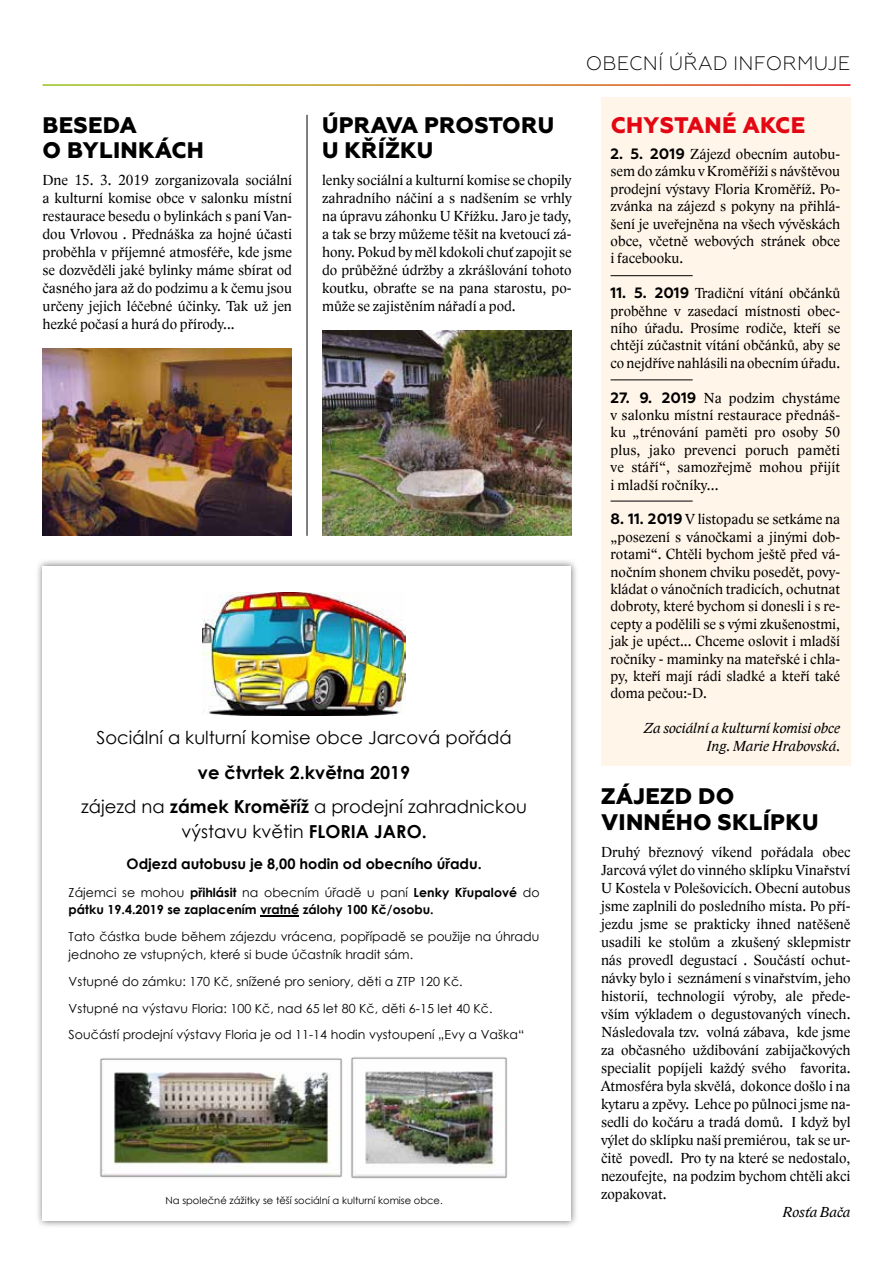
<style>
.page{position:relative;width:893px;height:1263px;background:#fff}
.page>*{position:absolute;margin:0;border:0;box-sizing:border-box;transform-origin:0 0}
.t1{font:800 22.5px/25.5px "Geometria";letter-spacing:.01em;color:#000}
.t2{font:800 22.5px "Geometria";letter-spacing:.01em;color:#e30613}
.t3{font:300 19.5px "Geometria";letter-spacing:.01em;color:#000}
.t4{font:18px "Century Gothic";color:#000}
.t5{font:700 18px/34.3px "Century Gothic";color:#000;text-align:center}
.t6{font:15px/18px "Lido STFCE";color:#000;text-align:justify}
.t7{font:italic 15px/17.4px "Lido STFCE";color:#000;text-align:right}
.t8{font:700 14.4px "Century Gothic";letter-spacing:-.005em;color:#000}
.t9{font:12.6px/26.8px "Century Gothic";letter-spacing:.005em;color:#000}
.t10{font:700 12.6px/18px "Century Gothic";letter-spacing:.005em;color:#000}
.t11{font:9.9px "Century Gothic";color:#000}
.s1{font-weight:400}
.s2{font-weight:700}
.s3{font-family:"Geometria";font-weight:700}
</style>
<div class="page">
<div style="left:601px;top:97px;width:249px;height:668px;background:#fff5e9"></div>
<img style="left:43px;top:349px;width:249px;height:187px">
<img style="left:322px;top:331px;width:250px;height:205px">
<div style="left:35px;top:558px;width:544px;height:670px;background:#000;opacity:.55"></div>
<div style="left:43px;top:566px;width:528px;height:654px;background:#fff"></div>
<hr style="left:260px;top:915px;width:39px;height:2px;background:#000">
<img style="left:203px;top:592px;width:202px;height:123px">
<img style="left:100px;top:1058px;width:243px;height:120px">
<img style="left:351px;top:1057px;width:156px;height:122px">
<hr style="left:307px;top:115px;width:1px;height:421px;background:#000">
<hr style="left:611px;top:275px;width:82px;height:1px;background:#000">
<hr style="left:611px;top:380px;width:82px;height:1px;background:#000">
<hr style="left:611px;top:501px;width:82px;height:1px;background:#000">
<h2 class="t3" style="left:586px;top:52px;width:266px">OBECNÍ ÚŘAD INFORMUJE</h2>
<h1 class="t1" style="left:43px;top:112px;width:163px">BESEDA<br>O BYLINKÁCH</h1>
<p class="t6" style="left:42px;top:171px;width:251px">Dne 15. 3. 2019 zorganizovala sociální a kulturní komise obce v salonku místní restaurace besedu o bylinkách s paní Van&shy;dou Vrlovou . Přednáška za hojné účasti proběhla v příjemné atmosféře, kde jsme se dozvěděli jaké bylinky máme sbírat od časného jara až do podzimu a k čemu jsou určeny jejich léčebné účinky. Tak už jen hezké počasí a hurá do přírody...</p>
<h1 class="t1" style="left:322px;top:112px;width:233px">ÚPRAVA PROSTORU<br>U KŘÍŽKU</h1>
<p class="t6" style="left:322px;top:171px;width:251px">lenky sociální a kulturní komise se chopily zahradního náčiní a s nadšením se vrhly na úpravu záhonku U Křížku. Jaro je tady, a tak se brzy můžeme těšit na kvetoucí zá&shy;hony. Pokud by měl kdokoli chuť zapojit se do průběžné údržby a zkrášlování tohoto koutku, obraťte se na pana starostu, po&shy;může se zajistěním nářadí a pod.</p>
<p class="t4" style="left:97px;top:725px;width:417px">Sociální a kulturní komise obce Jarcová pořádá</p>
<p class="t5" style="left:81px;top:754px;width:447px">ve čtvrtek 2.května 2019<br><span class="s1">zájezd na</span> zámek Kroměříž <span class="s1">a prodejní zahradnickou</span></p>
<p class="t4" style="left:181px;top:819px;width:247px">výstavu květin <span class="s2">FLORIA JARO.</span></p>
<p class="t8" style="left:127px;top:853px;width:357px">Odjezd autobusu je 8,00 hodin od obecního úřadu.</p>
<p class="t10" style="left:69px;top:882px;width:472px"><span class="s1">Zájemci se mohou</span> přihlásit <span class="s1">na obecním úřadě u paní</span> Lenky Křupalové <span class="s1">do </span>pátku 19.4.2019 se zaplacením vratné zálohy 100 Kč/osobu.</p>
<p class="t9" style="left:69px;top:928px;width:472px;line-height:17.7px">Tato částka bude během zájezdu vrácena, popřípadě se použije na úhradu jednoho ze vstupných, které si bude účastník hradit sám.</p>
<p class="t9" style="left:69px;top:967px;width:457px">Vstupné do zámku: 170 Kč, snížené pro seniory, děti a ZTP 120 Kč.<br>Vstupné na výstavu Floria: 100 Kč, nad 65 let 80 Kč, děti 6-15 let 40 Kč.<br>Součástí prodejní výstavy Floria je od 11-14 hodin vystoupení „Evy a Vaška“</p>
<p class="t11" style="left:166px;top:1193px;width:279px">Na společné zážitky se těší sociální a kulturní komise obce.</p>
<h1 class="t2" style="left:611px;top:111px;width:196px">CHYSTANÉ AKCE</h1>
<p class="t6" style="left:611px;top:145px;width:231px;line-height:17.4px"><span class="s3">2. 5. 2019</span> Zájezd obecním autobu&shy;sem do zámku v Kroměříži s návštěvou prodejní výstavy Floria Kroměříž. Po&shy;zvánka na zájezd s pokyny na přihlá&shy;šení je uveřejněna na všech vývěskách obce, včetně webových stránek obce i facebooku.</p>
<p class="t6" style="left:611px;top:284px;width:231px;line-height:17.4px"><span class="s3">11. 5. 2019</span> Tradiční vítání občánků proběhne v zasedací místnosti obec&shy;ního úřadu. Prosíme rodiče, kteří se chtějí zúčastnit vítání občánků, aby se co nejdříve nahlásili na obecním úřadu.</p>
<p class="t6" style="left:611px;top:389px;width:231px;line-height:17.4px"><span class="s3">27. 9. 2019</span> Na podzim chystáme v salonku místní restaurace přednáš&shy;ku „trénování paměti pro osoby 50 plus, jako prevenci poruch paměti ve stáří“, samozřejmě mohou přijít i mladší ročníky...</p>
<p class="t6" style="left:611px;top:511px;width:231px;line-height:17.4px"><span class="s3">8. 11. 2019</span> V listopadu se setkáme na „posezení s vánočkami a jinými dob&shy;rotami“. Chtěli bychom ještě před vá&shy;nočním shonem chviku posedět, povy&shy;kládat o vánočních tradicích, ochutnat dobroty, které bychom si donesli i s re&shy;cepty a podělili se s vými zkušenostmi, jak je upéct... Chceme oslovit i mladší ročníky - maminky na mateřské i chla&shy;py, kteří mají rádi sladké a kteří také doma pečou:-D.</p>
<p class="t7" style="left:644px;top:719px;width:198px">Za sociální a kulturní komisi obce<br>Ing. Marie Hrabovská.</p>
<h1 class="t1" style="left:601px;top:784px;width:219px">ZÁJEZD DO<br>VINNÉHO SKLÍPKU</h1>
<p class="t6" style="left:601px;top:843px;width:251px">Druhý březnový víkend pořádala obec Jarcová výlet do vinného sklípku Vinařství U Kostela v Polešovicích. Obecní autobus jsme zaplnili do posledního místa. Po pří&shy;jezdu jsme se prakticky ihned natěšeně usadili ke stolům a zkušený sklepmistr nás provedl degustací . Součástí ochut&shy;návky bylo i seznámení s vinařstvím, jeho historií, technologií výroby, ale přede&shy;vším výkladem o degustovaných vínech.<br>Následovala tzv. volná zábava, kde jsme za občasného uždibování zabijačkových specialit popíjeli každý svého favorita.<br>Atmosféra byla skvělá, dokonce došlo i na kytaru a zpěvy. Lehce po půlnoci jsme na&shy;sedli do kočáru a tradá domů. I když byl výlet do sklípku naší premiérou, tak se ur&shy;čitě povedl. Pro ty na které se nedostalo, nezoufejte, na podzim bychom chtěli akci zopakovat.</p>
<p class="t7" style="left:783px;top:1203px;width:69px">Rosťa Bača</p>
</div>
